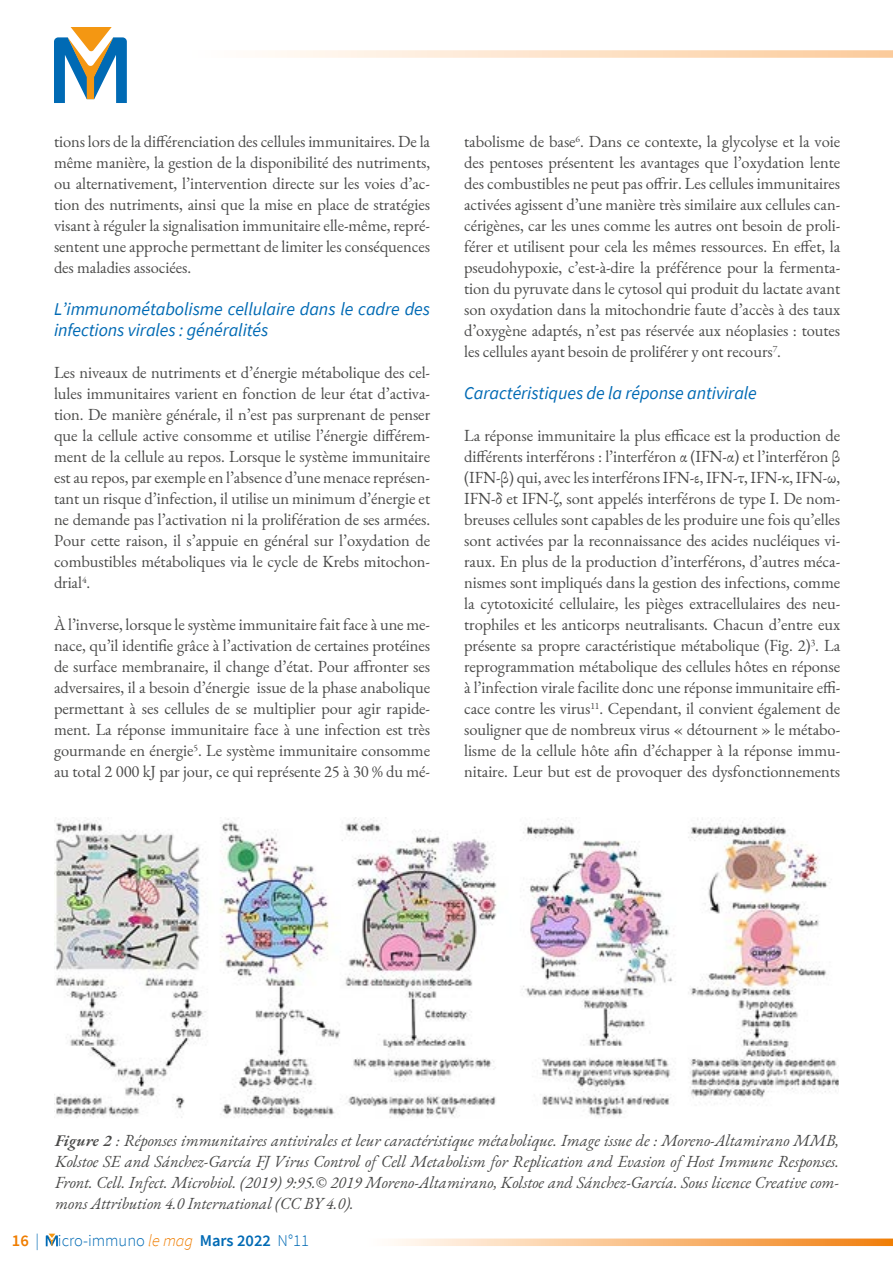
<style>
.page{position:relative;width:893px;height:1263px;background:#fff}
.page>*{position:absolute;margin:0;border:0;box-sizing:border-box;transform-origin:0 0}
.t1{font:italic 18px/21px "Source Sans Pro";letter-spacing:-.005em;color:#006ab4}
.t2{font:16.5px/21px "EB Garamond";letter-spacing:-.005em;color:#4a4a49;text-align:justify}
.t3{font:italic 16.5px/21px "EB Garamond";letter-spacing:-.005em;color:#4a4a49;text-align:justify}
.t4{font:300 16.5px "Source Sans Pro";color:#006ab4}
.s1{font-weight:600}
.s2{font-weight:600;color:#ef7d00}
.s3{font-style:italic;color:#ef7d00}
</style>
<div class="page">
<svg style="left:268px;top:50px;width:625px;height:8px;background:#fde3ca"></svg>
<svg style="left:54px;top:27px;width:73px;height:76px"></svg>
<svg style="left:392px;top:1238px;width:501px;height:8px;background:#f9c18b"></svg>
<svg style="left:46px;top:1233px;width:12px;height:13px"></svg>
<img style="left:54px;top:818px;width:785px;height:300px">
<p class="t2" style="left:54px;top:131px;width:378px">tions lors de la différenciation des cellules immunitaires. De la même manière, la gestion de la disponibilité des nutriments, ou alternativement, l’intervention directe sur les voies d’ac&shy;tion des nutriments, ainsi que la mise en place de stratégies visant à réguler la signalisation immunitaire elle-même, repré&shy;sentent une approche permettant de limiter les conséquences des maladies associées.</p>
<p class="t1" style="left:54px;top:298px;width:378px">L’immunométabolisme cellulaire dans le cadre des infections virales : généralités</p>
<p class="t2" style="left:54px;top:362px;width:378px">Les niveaux de nutriments et d’énergie métabolique des cel&shy;lules immunitaires varient en fonction de leur état d’activa&shy;tion. De manière générale, il n’est pas surprenant de penser que la cellule active consomme et utilise l’énergie différem&shy;ment de la cellule au repos. Lorsque le système immunitaire est au repos, par exemple en l’absence d’une menace représen&shy;tant un risque d’infection, il utilise un minimum d’énergie et ne demande pas l’activation ni la prolifération de ses armées.<br>Pour cette raison, il s’appuie en général sur l’oxydation de combustibles métaboliques via le cycle de Krebs mitochon&shy;drial<sup>4</sup>.</p>
<p class="t2" style="left:54px;top:614px;width:378px">À l’inverse, lorsque le système immunitaire fait face à une me&shy;nace, qu’il identifie grâce à l’activation de certaines protéines de surface membranaire, il change d’état. Pour affronter ses adversaires, il a besoin d’énergie issue de la phase anabolique permettant à ses cellules de se multiplier pour agir rapide&shy;ment. La réponse immunitaire face à une infection est très gourmande en énergie<sup>5</sup>. Le système immunitaire consomme au total 2 000 kJ par jour, ce qui représente 25 à 30 % du mé-</p>
<p class="t2" style="left:464px;top:131px;width:378px">tabolisme de base<sup>6</sup>. Dans ce contexte, la glycolyse et la voie des pentoses présentent les avantages que l’oxydation lente des combustibles ne peut pas offrir. Les cellules immunitaires activées agissent d’une manière très similaire aux cellules can&shy;cérigènes, car les unes comme les autres ont besoin de proli&shy;férer et utilisent pour cela les mêmes ressources. En effet, la pseudohypoxie, c’est-à-dire la préférence pour la fermenta&shy;tion du pyruvate dans le cytosol qui produit du lactate avant son oxydation dans la mitochondrie faute d’accès à des taux d’oxygène adaptés, n’est pas réservée aux néoplasies : toutes les cellules ayant besoin de proliférer y ont recours<sup>7</sup>.</p>
<p class="t1" style="left:464px;top:382px;width:294px">Caractéristiques de la réponse antivirale</p>
<p class="t2" style="left:464px;top:425px;width:378px">La réponse immunitaire la plus efficace est la production de différents interférons : l’interféron α (IFN-α) et l’interféron β (IFN-β) qui, avec les interférons IFN-ε, IFN-τ, IFN-κ, IFN-ω, IFN-δ et IFN-ζ, sont appelés interférons de type I. De nom&shy;breuses cellules sont capables de les produire une fois qu’elles sont activées par la reconnaissance des acides nucléiques vi&shy;raux. En plus de la production d’interférons, d’autres méca&shy;nismes sont impliqués dans la gestion des infections, comme la cytotoxicité cellulaire, les pièges extracellulaires des neu&shy;trophiles et les anticorps neutralisants. Chacun d’entre eux présente sa propre caractéristique métabolique (Fig. 2)<sup>3</sup>. La reprogrammation métabolique des cellules hôtes en réponse à l’infection virale facilite donc une réponse immunitaire effi&shy;cace contre les virus<sup>11</sup>. Cependant, il convient également de souligner que de nombreux virus « détournent » le métabo&shy;lisme de la cellule hôte afin d’échapper à la réponse immu&shy;nitaire. Leur but est de provoquer des dysfonctionnements</p>
<p class="t3" style="left:55px;top:1130px;width:785px"><span class="s1">Figure 2</span> : Réponses immunitaires antivirales et leur caractéristique métabolique. Image issue de : Moreno-Altamirano MMB, Kolstoe SE and Sánchez-García FJ Virus Control of Cell Metabolism for Replication and Evasion of Host Immune Responses.<br>Front. Cell. Infect. Microbiol. (2019) 9:95.© 2019 Moreno-Altamirano, Kolstoe and Sánchez-García. Sous licence Creative com&shy;mons Attribution 4.0 International (CC BY 4.0).</p>
<p class="t4" style="left:12px;top:1231px;width:299px"><span class="s2">16</span> | icro-immuno <span class="s3">le mag</span> <span class="s1">Mars 2022</span> N°11</p>
</div>
